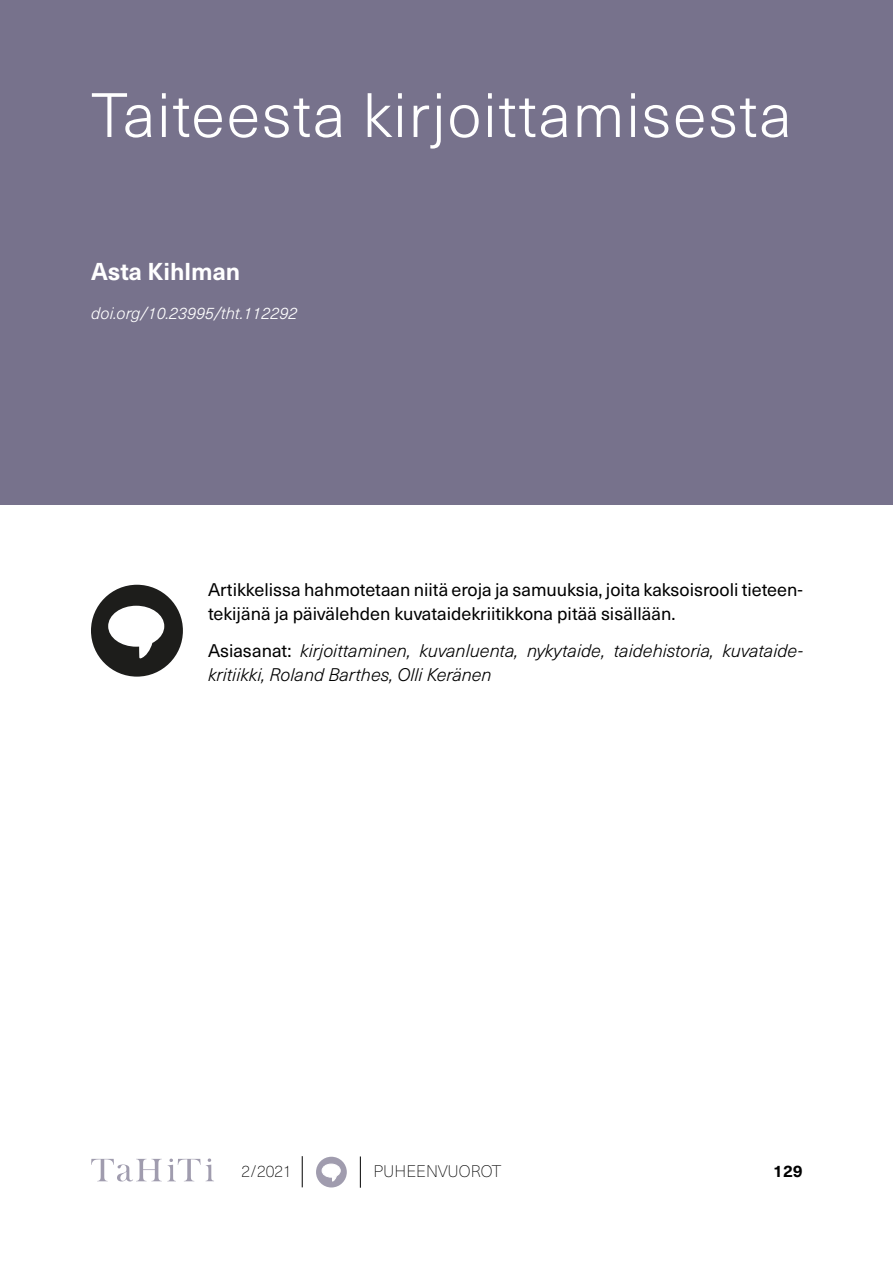
<style>
.page{position:relative;width:893px;height:1263px;background:#fff}
.page>*{position:absolute;margin:0;border:0;box-sizing:border-box;transform-origin:0 0}
.H1__Otsikko_1{font:300 61.5px "Neue Haas Unica W1 G";letter-spacing:.025em;color:#fff}
.H4__kirjoittajan_ni{font:700 24px "Neue Haas Unica W1 G";color:#fff}
.t1{font:18px/24px "Neue Haas Unica W1 G";color:#000}
.H6__asiasanat{font:italic 300 18px/24px "Neue Haas Unica W1 G";color:#000}
.H5__doi{font:italic 300 16.5px "Neue Haas Unica W1 G";color:#fff}
.alatunniste{font:100 16.5px "Neue Haas Unica W1 G";color:#000}
.t2{font:700 16.5px "Neue Haas Unica W1 G";color:#000}
.s1{font-weight:400;font-style:normal}
</style>
<div class="page">
<div style="left:91px;top:585px;width:92px;height:92px;background:#1d1d1b;border-radius:50%"></div>
<div style="left:109px;top:607px;width:54px;height:39px;background:#fff;border-radius:50%"></div>
<div style="left:108px;top:606px;width:56px;height:41px;border:2px solid #fff;border-radius:50%"></div>
<svg style="left:138px;top:641px;width:16px;height:18px"></svg>
<svg style="left:316px;top:1157px;width:31px;height:31px"></svg>
<div style="left:322px;top:1164px;width:18px;height:13px;background:#fff;border-radius:50%"></div>
<div style="left:322px;top:1164px;width:18px;height:13px;border:1px solid #fff;border-radius:50%"></div>
<svg style="left:332px;top:1175px;width:5px;height:7px"></svg>
<div style="left:0;top:0;width:892px;height:505px;background:#77728c"></div>
<hr style="left:302px;top:1156px;width:1px;height:31px;background:#000">
<hr style="left:360px;top:1156px;width:1px;height:32px;background:#000">
<svg style="left:91px;top:1158px;width:123px;height:23px"></svg>
<h1 class="H1__Otsikko_1" style="left:91px;top:70px;width:702px">Taiteesta kirjoittamisesta</h1>
<h4 class="H4__kirjoittajan_ni" style="left:91px;top:253px;width:150px">Asta Kihlman</h4>
<h5 class="H5__doi" style="left:91px;top:301px;width:208px">doi.org/10.23995/tht.112292</h5>
<p class="t1" style="left:208px;top:577px;width:596px">Artikkelissa hahmotetaan niitä eroja ja samuuksia, joita kaksoisrooli tieteen&shy;tekijänä ja päivälehden kuvataidekriitikkona pitää sisällään.</p>
<h6 class="H6__asiasanat" style="left:208px;top:638px;width:596px"><span class="s1">Asiasanat:</span> kirjoittaminen, kuvanluenta, nykytaide, taidehistoria, kuvataide&shy;kritiikki, Roland Barthes, Olli Keränen</h6>
<p class="alatunniste" style="left:241px;top:1160px;width:52px">2/2021</p>
<p class="alatunniste" style="left:373px;top:1160px;width:129px">PUHEENVUOROT</p>
<p class="t2" style="left:773px;top:1159px;width:31px">129</p>
</div>
